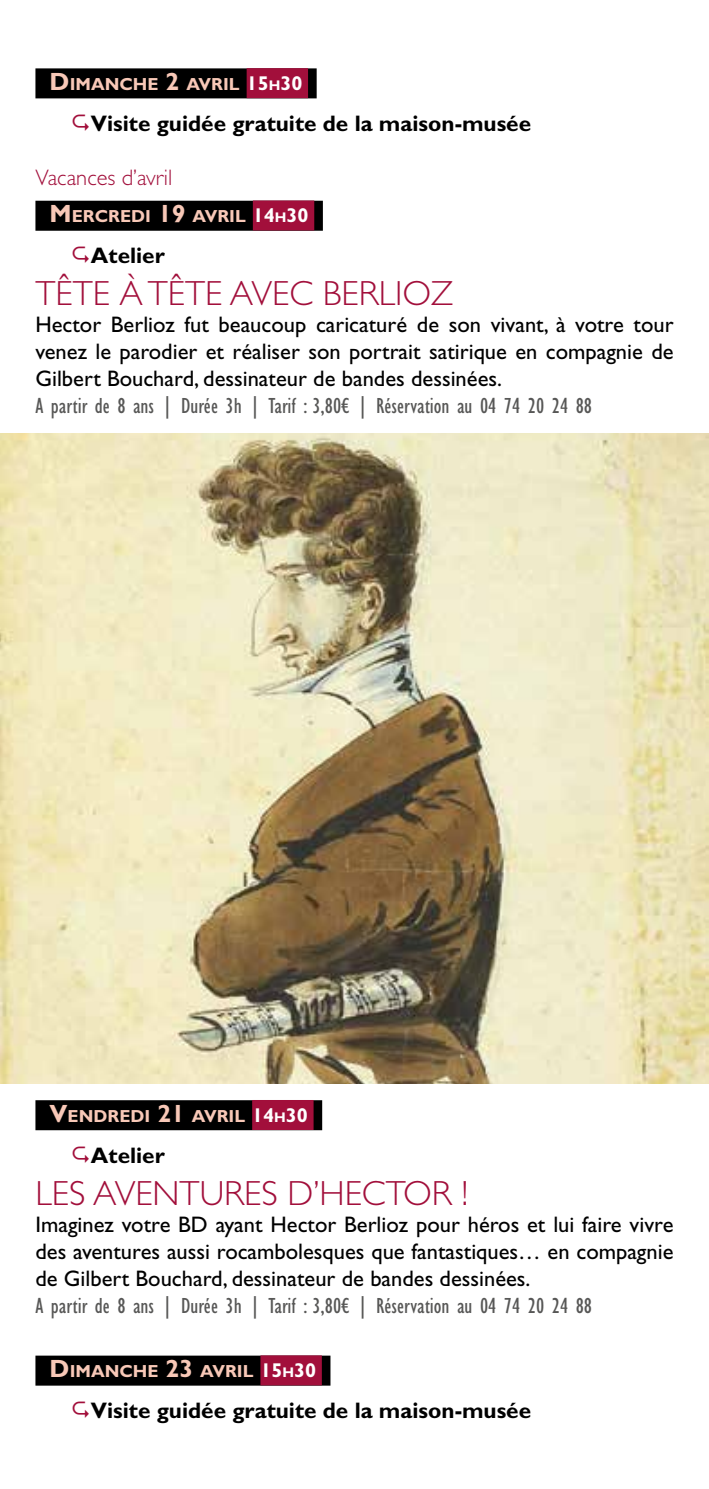
<style>
.page{position:relative;width:709px;height:1489px;background:#fff}
.page>*{position:absolute;margin:0;border:0;box-sizing:border-box;transform-origin:0 0}
.t1{font:300 35px "Gill Sans";color:#a20f3b}
.t2{font:22.5px/27px "Gill Sans";color:#000;text-align:justify}
.t3{font:condensed 22.5px "Gill Sans";color:#575756}
.t4{font:700 22.5px "Gill Sans";color:#000}
.t5{font:300 22.5px "Gill Sans";color:#a20f3b}
.t6{font:700 17.5px "Gill Sans";color:#f8c8b7}
.s1{font-size:25px}
.s2{font-size:20px;color:#fff}
.s3{font-size:14px;color:#fff}
</style>
<div class="page">
<hr style="left:708px;top:0;width:1px;height:1488px;background:#a20f3b">
<div style="left:35px;top:68px;width:282px;height:30px;background:#000"></div>
<div style="left:247px;top:68px;width:61px;height:30px;background:#a20f3b"></div>
<div style="left:35px;top:201px;width:288px;height:30px;background:#000"></div>
<div style="left:253px;top:200px;width:61px;height:30px;background:#a20f3b"></div>
<img style="left:0;top:433px;width:709px;height:649px">
<div style="left:35px;top:1100px;width:287px;height:30px;background:#000"></div>
<div style="left:252px;top:1099px;width:61px;height:30px;background:#a20f3b"></div>
<div style="left:35px;top:1355px;width:295px;height:30px;background:#000"></div>
<div style="left:260px;top:1355px;width:62px;height:30px;background:#a20f3b"></div>
<p class="t6" style="left:50px;top:73px;width:254px"><span class="s1">D</span>IMANCHE <span class="s1">2</span> AVRIL <span class="s2">15</span><span class="s3">H</span><span class="s2">30</span></p>
<p class="t4" style="left:91px;top:110px;width:441px">Visite guidée gratuite de la maison-musée</p>
<p class="t5" style="left:35px;top:165px;width:138px">Vacances d’avril</p>
<p class="t6" style="left:50px;top:206px;width:260px"><span class="s1">M</span>ERCREDI <span class="s1">19</span> AVRIL <span class="s2">14</span><span class="s3">H</span><span class="s2">30</span></p>
<p class="t4" style="left:91px;top:242px;width:75px">Atelier</p>
<h1 class="t1" style="left:35px;top:274px;width:419px">TÊTE À TÊTE AVEC BERLIOZ</h1>
<p class="t2" style="left:35px;top:311px;width:639px">Hector Berlioz fut beaucoup caricaturé de son vivant, à votre tour venez le parodier et réaliser son portrait satirique en compagnie de Gilbert Bouchard, dessinateur de bandes dessinées.</p>
<p class="t3" style="left:35px;top:394px;width:558px">A partir de 8 ans | Durée 3h | Tarif : 3,80€ | Réservation au 04 74 20 24 88</p>
<p class="t6" style="left:50px;top:1105px;width:260px"><span class="s1">V</span>ENDREDI <span class="s1">21</span> AVRIL <span class="s2">14</span><span class="s3">H</span><span class="s2">30</span></p>
<p class="t4" style="left:91px;top:1141px;width:75px">Atelier</p>
<h1 class="t1" style="left:35px;top:1173px;width:434px">LES AVENTURES D’HECTOR !</h1>
<p class="t2" style="left:35px;top:1210px;width:639px">Imaginez votre BD ayant Hector Berlioz pour héros et lui faire vivre des aventures aussi rocambolesques que fantastiques… en compagnie de Gilbert Bouchard, dessinateur de bandes dessinées.</p>
<p class="t3" style="left:35px;top:1293px;width:558px">A partir de 8 ans | Durée 3h | Tarif : 3,80€ | Réservation au 04 74 20 24 88</p>
<p class="t6" style="left:50px;top:1360px;width:268px"><span class="s1">D</span>IMANCHE <span class="s1">23</span> AVRIL <span class="s2">15</span><span class="s3">H</span><span class="s2">30</span></p>
<p class="t4" style="left:91px;top:1396px;width:441px">Visite guidée gratuite de la maison-musée</p>
</div>
